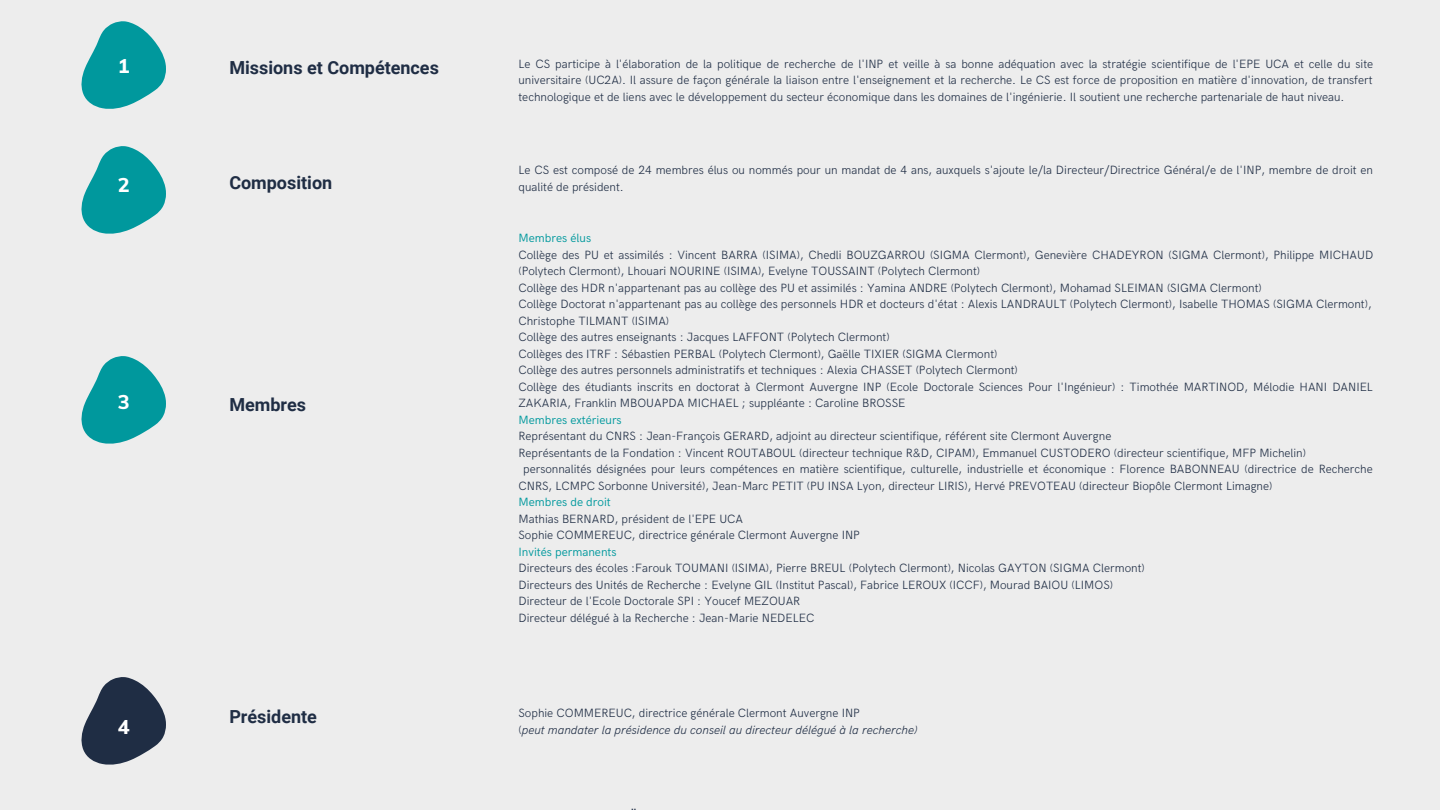
<style>
.page{position:relative;width:1440px;height:810px;background:#ededed}
.page>*{position:absolute;margin:0;border:0;box-sizing:border-box;transform-origin:0 0}
.t1{font:800 19.9px "Muli";color:#fff}
.t2{font:700 18px "Roboto";color:#1f2d44}
.t3{font:300 12px/16.5px "HK Grotesk";color:#1f2d44}
.t4{font:italic 300 12px "HK Grotesk";color:#1f2d44}
.t5{font:12px "HK Grotesk";color:#00989d}
.s1{font-style:normal}
</style>
<div class="page">
<svg style="left:81px;top:21px;width:85px;height:88px"></svg>
<svg style="left:81px;top:146px;width:85px;height:88px"></svg>
<svg style="left:81px;top:356px;width:85px;height:88px"></svg>
<svg style="left:81px;top:677px;width:85px;height:88px"></svg>
<p class="t1" style="left:118px;top:53px;width:13px">1</p>
<p class="t2" style="left:229px;top:58px;width:211px">Missions et Compétences</p>
<p class="t3" style="left:519px;top:56px;width:856px;text-align:justify">Le CS participe à l'élaboration de la politique de recherche de l'INP et veille à sa bonne adéquation avec la stratégie scientifique de l'EPE UCA et celle du site universitaire (UC2A). Il assure de façon générale la liaison entre l'enseignement et la recherche. Le CS est force de proposition en matière d'innovation, de transfert technologique et de liens avec le développement du secteur économique dans les domaines de l'ingénierie. Il soutient une recherche partenariale de haut niveau.</p>
<p class="t1" style="left:118px;top:172px;width:13px">2</p>
<p class="t2" style="left:229px;top:172px;width:104px">Composition</p>
<p class="t3" style="left:519px;top:162px;width:856px">Le CS est composé de 24 membres élus ou nommés pour un mandat de 4 ans, auxquels s'ajoute le/la Directeur/Directrice Général/e de l'INP, membre de droit en qualité de président.</p>
<p class="t1" style="left:118px;top:389px;width:13px">3</p>
<p class="t2" style="left:229px;top:394px;width:78px">Membres</p>
<p class="t5" style="left:519px;top:231px;width:74px">Membres élus</p>
<p class="t3" style="left:519px;top:247px;width:856px">Collège des PU et assimilés : Vincent BARRA (ISIMA), Chedli BOUZGARROU (SIGMA Clermont), Genevière CHADEYRON (SIGMA Clermont), Philippe MICHAUD (Polytech Clermont), Lhouari NOURINE (ISIMA), Evelyne TOUSSAINT (Polytech Clermont)</p>
<p class="t3" style="left:519px;top:280px;width:745px">Collège des HDR n'appartenant pas au collège des PU et assimilés : Yamina ANDRE (Polytech Clermont), Mohamad SLEIMAN (SIGMA Clermont)</p>
<p class="t3" style="left:519px;top:296px;width:855px">Collège Doctorat n'appartenant pas au collège des personnels HDR et docteurs d'état : Alexis LANDRAULT (Polytech Clermont), Isabelle THOMAS (SIGMA Clermont),<br>Christophe TILMANT (ISIMA)</p>
<p class="t3" style="left:519px;top:329px;width:373px">Collège des autres enseignants : Jacques LAFFONT (Polytech Clermont)</p>
<p class="t3" style="left:519px;top:346px;width:480px">Collèges des ITRF : Sébastien PERBAL (Polytech Clermont), Gaëlle TIXIER (SIGMA Clermont)</p>
<p class="t3" style="left:519px;top:362px;width:501px">Collège des autres personnels administratifs et techniques : Alexia CHASSET (Polytech Clermont)</p>
<p class="t3" style="left:519px;top:379px;width:856px">Collège des étudiants inscrits en doctorat à Clermont Auvergne INP (Ecole Doctorale Sciences Pour l'Ingénieur) : Timothée MARTINOD, Mélodie HANI DANIEL<br>ZAKARIA, Franklin MBOUAPDA MICHAEL ; suppléante : Caroline BROSSE</p>
<p class="t5" style="left:519px;top:413px;width:105px">Membres extérieurs</p>
<p class="t3" style="left:519px;top:428px;width:594px">Représentant du CNRS : Jean-François GERARD, adjoint au directeur scientifique, référent site Clermont Auvergne</p>
<p class="t3" style="left:519px;top:445px;width:789px">Représentants de la Fondation : Vincent ROUTABOUL (directeur technique R&amp;D, CIPAM), Emmanuel CUSTODERO (directeur scientifique, MFP Michelin)</p>
<p class="t3" style="left:519px;top:461px;width:856px;text-indent:5px">personnalités désignées pour leurs compétences en matière scientifique, culturelle, industrielle et économique : Florence BABONNEAU (directrice de Recherche<br>CNRS, LCMPC Sorbonne Université), Jean-Marc PETIT (PU INSA Lyon, directeur LIRIS), Hervé PREVOTEAU (directeur Biopôle Clermont Limagne)</p>
<p class="t5" style="left:519px;top:495px;width:94px">Membres de droit</p>
<p class="t3" style="left:519px;top:511px;width:226px">Mathias BERNARD, président de l'EPE UCA</p>
<p class="t3" style="left:519px;top:527px;width:343px">Sophie COMMEREUC, directrice générale Clermont Auvergne INP</p>
<p class="t5" style="left:519px;top:545px;width:100px">Invités permanents</p>
<p class="t3" style="left:519px;top:560px;width:628px">Directeurs des écoles :Farouk TOUMANI (ISIMA), Pierre BREUL (Polytech Clermont), Nicolas GAYTON (SIGMA Clermont)</p>
<p class="t3" style="left:519px;top:577px;width:596px">Directeurs des Unités de Recherche : Evelyne GIL (Institut Pascal), Fabrice LEROUX (ICCF), Mourad BAIOU (LIMOS)</p>
<p class="t3" style="left:519px;top:593px;width:283px">Directeur de l'Ecole Doctorale SPI : Youcef MEZOUAR</p>
<p class="t3" style="left:519px;top:610px;width:297px">Directeur délégué à la Recherche : Jean-Marie NEDELEC</p>
<p class="t1" style="left:118px;top:714px;width:13px">4</p>
<p class="t2" style="left:229px;top:706px;width:89px">Présidente</p>
<p class="t3" style="left:519px;top:705px;width:343px">Sophie COMMEREUC, directrice générale Clermont Auvergne INP</p>
<p class="t4" style="left:519px;top:723px;width:400px"><span class="s1">(</span>peut mandater la présidence du conseil au directeur délégué à la recherche)</p>
</div>
